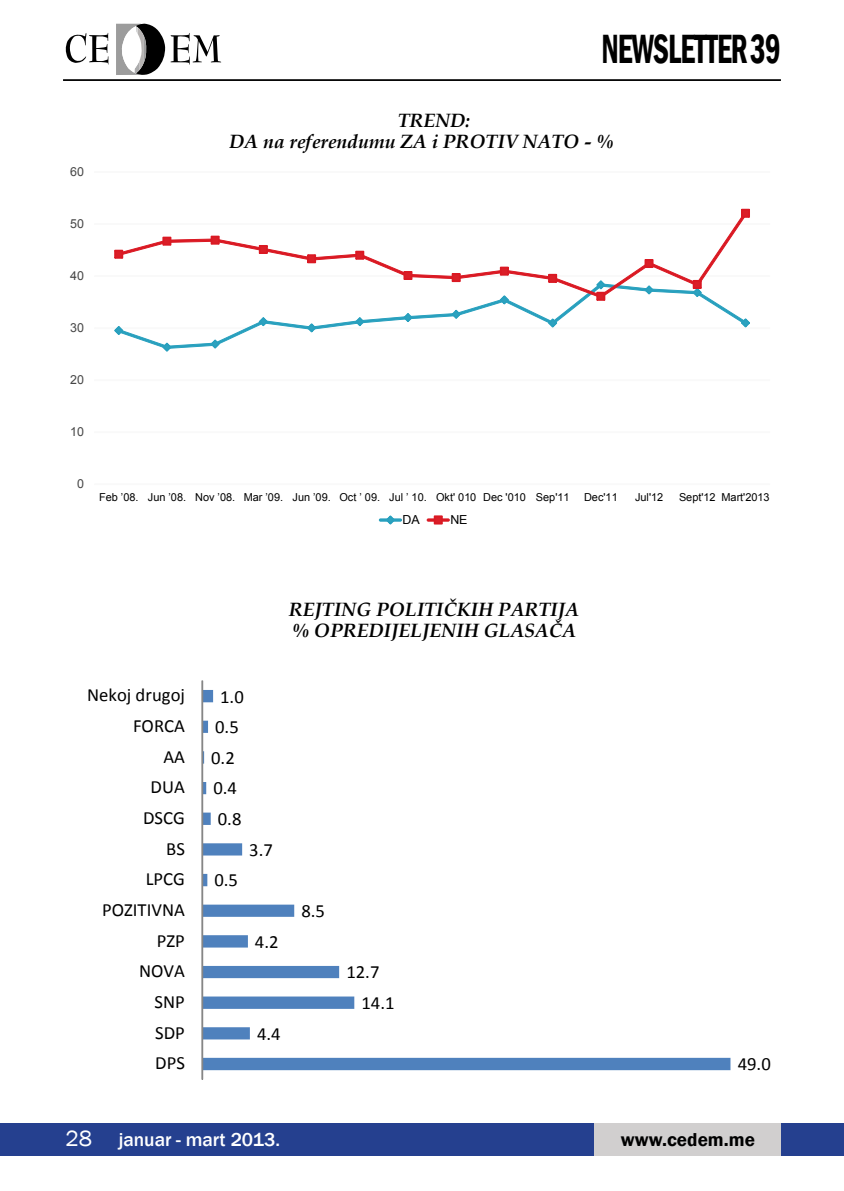
<style>
.page{position:relative;width:844px;height:1191px;background:#fff}
.page>*{position:absolute;margin:0;border:0;box-sizing:border-box;transform-origin:0 0}
.t1{font:600 condensed 42px "Franklin Gothic";letter-spacing:-.025em;color:#000;scale:.74 1}
.t2{font:italic 700 19.25px/21px "Book Antiqua";color:#000}
.t3{font:500 19.25px "Franklin Gothic";color:#fff}
.t4{font:600 19.25px "Franklin Gothic";color:#000}
.t5{font:18.72px "Calibri";color:#000}
.t6{font:12.42px "Arial";letter-spacing:.005em;color:#464646}
.t7{font:12.42px "Arial";color:#000}
.t8{font:11.03px "Arial";color:#000}
.s1{font-weight:400;font-size:22.75px}
</style>
<div class="page">
<hr style="left:63px;top:79px;width:717px;height:2px;background:#000">
<svg style="left:65px;top:33px;width:43px;height:31px"></svg>
<svg style="left:116px;top:24px;width:105px;height:51px"></svg>
<div style="left:0;top:1123px;width:843px;height:32px;background:#25408f"></div>
<div style="left:594px;top:1123px;width:186px;height:32px;background:#d1cfcf"></div>
<hr style="left:843px;top:1123px;width:1px;height:32px;background:#25408f">
<hr style="left:94px;top:432px;width:675px;height:1px;background:#f9f9f9">
<hr style="left:94px;top:380px;width:675px;height:1px;background:#f9f9f9">
<hr style="left:94px;top:328px;width:675px;height:1px;background:#f9f9f9">
<hr style="left:94px;top:276px;width:675px;height:1px;background:#f9f9f9">
<hr style="left:94px;top:224px;width:675px;height:1px;background:#f9f9f9">
<hr style="left:94px;top:172px;width:675px;height:1px;background:#f9f9f9">
<svg style="left:117px;top:298px;width:629px;height:50px"></svg>
<svg style="left:115px;top:326px;width:8px;height:8px"></svg>
<svg style="left:163px;top:343px;width:8px;height:8px"></svg>
<svg style="left:211px;top:340px;width:8px;height:8px"></svg>
<svg style="left:259px;top:318px;width:8px;height:8px"></svg>
<svg style="left:307px;top:324px;width:8px;height:8px"></svg>
<svg style="left:356px;top:318px;width:8px;height:8px"></svg>
<svg style="left:404px;top:313px;width:8px;height:8px"></svg>
<svg style="left:452px;top:310px;width:8px;height:8px"></svg>
<svg style="left:500px;top:298px;width:8px;height:6px"></svg>
<svg style="left:548px;top:319px;width:8px;height:8px"></svg>
<svg style="left:741px;top:319px;width:8px;height:8px"></svg>
<svg style="left:117px;top:217px;width:629px;height:81px"></svg>
<svg style="left:115px;top:250px;width:8px;height:8px"></svg>
<svg style="left:163px;top:237px;width:8px;height:8px"></svg>
<svg style="left:211px;top:236px;width:8px;height:8px"></svg>
<svg style="left:259px;top:245px;width:8px;height:8px"></svg>
<svg style="left:307px;top:255px;width:8px;height:8px"></svg>
<svg style="left:356px;top:251px;width:8px;height:8px"></svg>
<svg style="left:404px;top:271px;width:8px;height:8px"></svg>
<svg style="left:452px;top:273px;width:8px;height:8px"></svg>
<svg style="left:500px;top:267px;width:8px;height:8px"></svg>
<svg style="left:548px;top:274px;width:8px;height:8px"></svg>
<svg style="left:596px;top:281px;width:8px;height:19px"></svg>
<svg style="left:644px;top:259px;width:9px;height:8px"></svg>
<svg style="left:693px;top:280px;width:8px;height:17px"></svg>
<svg style="left:741px;top:209px;width:8px;height:8px"></svg>
<div style="left:379px;top:519px;width:22px;height:2px;border:1px solid #28a0be"></div>
<svg style="left:386px;top:516px;width:8px;height:8px"></svg>
<div style="left:427px;top:519px;width:22px;height:2px;border:1px solid #da1923"></div>
<svg style="left:434px;top:516px;width:8px;height:8px"></svg>
<svg style="left:203px;top:690px;width:527px;height:380px"></svg>
<div style="left:202px;top:681px;width:1px;height:398px;border:1px solid #868686"></div>
<h1 class="t1" style="left:601px;top:21px;width:244px">NEWSLETTER 39</h1>
<p class="t6" style="left:70px;top:165px;width:15px">60</p>
<p class="t6" style="left:70px;top:217px;width:15px">50</p>
<p class="t6" style="left:70px;top:269px;width:15px">40</p>
<p class="t6" style="left:70px;top:321px;width:15px">30</p>
<p class="t6" style="left:70px;top:373px;width:15px">20</p>
<p class="t2" style="left:229px;top:110px;width:385px;text-indent:168px">TREND:<br>DA na referendumu ZA i PROTIV NATO - %</p>
<p class="t6" style="left:70px;top:425px;width:15px">10</p>
<p class="t6" style="left:77px;top:477px;width:8px">0</p>
<p class="t8" style="left:99px;top:491px;width:472px">Feb ’08. Jun ’08. Nov ’08. Mar ’09. Jun ’09. Oct ’ 09. Jul ’ 10. Okt' 010 Dec '010 Sep'11</p>
<p class="t8" style="left:584px;top:491px;width:35px">Dec'11</p>
<p class="t8" style="left:635px;top:491px;width:30px">Jul'12</p>
<p class="t8" style="left:678px;top:491px;width:92px">Sept'12 Mart'2013</p>
<p class="t7" style="left:402px;top:513px;width:19px">DA</p>
<p class="t7" style="left:450px;top:513px;width:19px">NE</p>
<p class="t2" style="left:289px;top:599px;width:292px">REJTING POLITIČKIH PARTIJA % OPREDIJELJENIH GLASAČA</p>
<p class="t5" style="left:87px;top:683px;width:99px">Nekoj drugoj</p>
<p class="t5" style="left:220px;top:684px;width:25px">1.0</p>
<p class="t5" style="left:133px;top:714px;width:53px">FORCA</p>
<p class="t5" style="left:215px;top:715px;width:25px">0.5</p>
<p class="t5" style="left:163px;top:744px;width:23px">AA</p>
<p class="t5" style="left:211px;top:745px;width:25px">0.2</p>
<p class="t5" style="left:151px;top:775px;width:36px">DUA</p>
<p class="t5" style="left:213px;top:776px;width:25px">0.4</p>
<p class="t5" style="left:143px;top:806px;width:43px">DSCG</p>
<p class="t5" style="left:218px;top:807px;width:25px">0.8</p>
<p class="t5" style="left:166px;top:836px;width:20px">BS</p>
<p class="t5" style="left:249px;top:837px;width:25px">3.7</p>
<p class="t5" style="left:146px;top:867px;width:41px">LPCG</p>
<p class="t5" style="left:214px;top:868px;width:25px">0.5</p>
<p class="t5" style="left:102px;top:898px;width:84px">POZITIVNA</p>
<p class="t5" style="left:301px;top:899px;width:25px">8.5</p>
<p class="t5" style="left:157px;top:928px;width:30px">PZP</p>
<p class="t5" style="left:255px;top:929px;width:25px">4.2</p>
<p class="t5" style="left:139px;top:959px;width:47px">NOVA</p>
<p class="t5" style="left:346px;top:960px;width:35px">12.7</p>
<p class="t5" style="left:155px;top:990px;width:32px">SNP</p>
<p class="t5" style="left:361px;top:991px;width:35px">14.1</p>
<p class="t5" style="left:155px;top:1020px;width:31px">SDP</p>
<p class="t5" style="left:257px;top:1021px;width:25px">4.4</p>
<p class="t5" style="left:155px;top:1051px;width:31px">DPS</p>
<p class="t5" style="left:737px;top:1052px;width:35px">49.0</p>
<p class="t3" style="left:66px;top:1127px;width:216px"><span class="s1">28</span> januar - mart 2013.</p>
<p class="t4" style="left:620px;top:1127px;width:135px">www.cedem.me</p>
</div>
